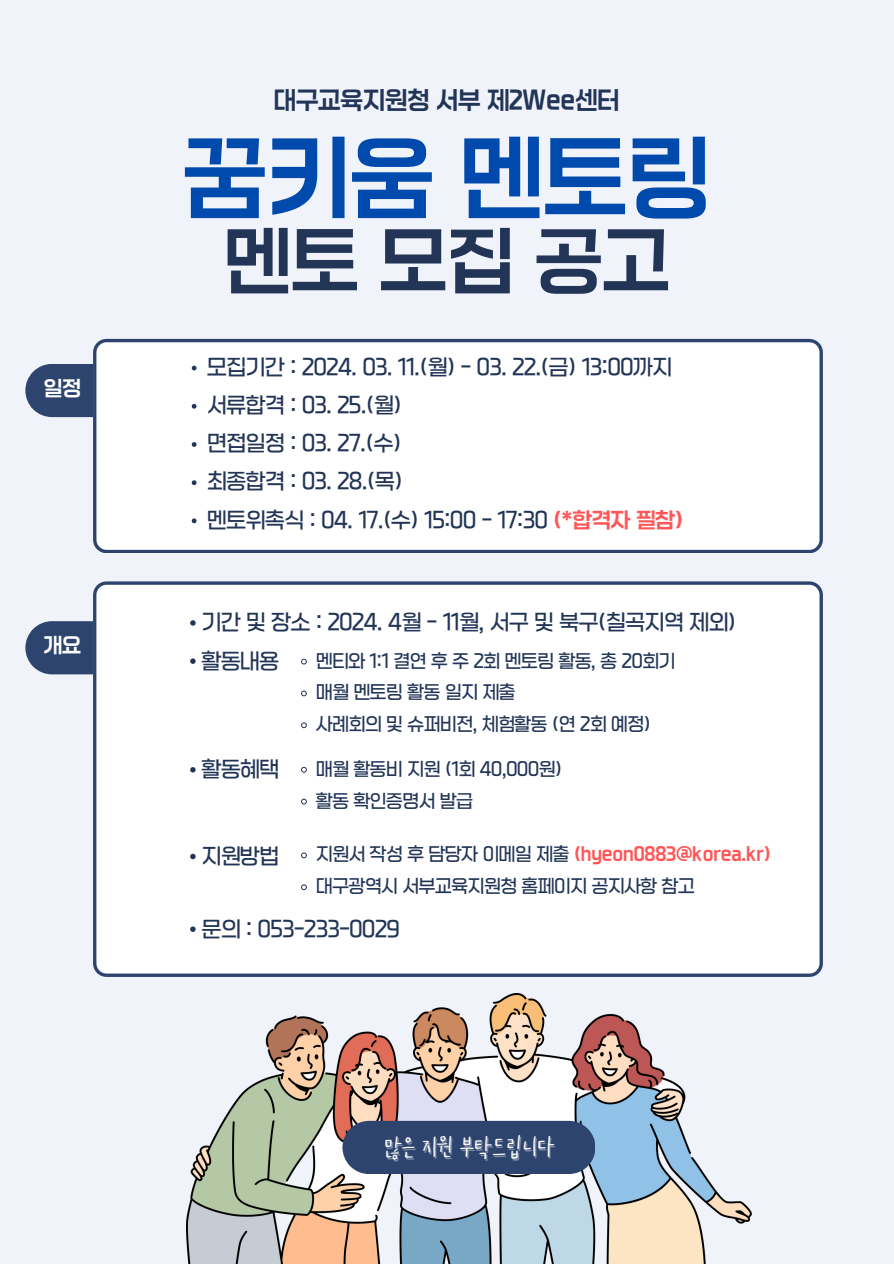
<style>
.page{position:relative;width:894px;height:1264px;background:#fff}
.page>*{position:absolute;margin:0;border:0;box-sizing:border-box;transform-origin:0 0}
.t1{font:87px "Nemo Gothic 40";color:#004aad}
.t2{font:70.05px "Nemo Gothic 40";color:#223557}
.t3{font:27.15px "Tlab Lemongrass R";letter-spacing:-.01em;color:#fff}
.t4{font:23.4px "Nemo Gothic 40";letter-spacing:-.01em;color:#223557}
.t5{font:20.25px "Nemo Gothic 30";letter-spacing:-.01em;color:#223557}
.t6{font:19.65px "Nemo Gothic 40";color:#fff}
.t7{font:17.1px "Nemo Gothic 30";letter-spacing:-.01em;color:#223557}
.t8{font:17.1px "Nemo Gothic 40";letter-spacing:-.01em;color:#ff5757}
.s1{font-family:"Nemo Gothic 40";color:#ff5757}
.s2{font-family:"Nemo Gothic 30";color:#223557}
</style>
<div class="page">
<div style="left:0;top:0;width:893px;height:1263px;background:#f0f3fa"></div>
<img style="left:186px;top:993px;width:565px;height:270px">
<div style="left:93px;top:339px;width:729px;height:213px;background:#fff"></div>
<svg style="left:25px;top:364px;width:253px;height:53px"></svg>
<svg style="left:192px;top:442px;width:4px;height:5px"></svg>
<svg style="left:192px;top:480px;width:4px;height:5px"></svg>
<svg style="left:192px;top:518px;width:4px;height:5px"></svg>
<div style="left:93px;top:581px;width:729px;height:395px;background:#fff"></div>
<svg style="left:25px;top:620px;width:253px;height:54px"></svg>
<svg style="left:190px;top:767px;width:5px;height:5px"></svg>
<svg style="left:190px;top:853px;width:5px;height:6px"></svg>
<svg style="left:190px;top:926px;width:5px;height:5px"></svg>
<svg style="left:300px;top:658px;width:7px;height:7px"></svg>
<svg style="left:300px;top:690px;width:7px;height:6px"></svg>
<svg style="left:300px;top:722px;width:7px;height:6px"></svg>
<svg style="left:300px;top:766px;width:7px;height:7px"></svg>
<svg style="left:300px;top:798px;width:7px;height:7px"></svg>
<svg style="left:300px;top:852px;width:7px;height:6px"></svg>
<svg style="left:300px;top:883px;width:7px;height:7px"></svg>
<div style="left:342px;top:1120px;width:253px;height:53px;background:#2d446e"></div>
<p class="t6" style="left:43px;top:378px;width:39px">일정</p>
<p class="t6" style="left:43px;top:635px;width:39px">개요</p>
<p class="t4" style="left:274px;top:89px;width:347px">대구교육지원청 서부 제2Wee센터</p>
<h1 class="t1" style="left:183px;top:134px;width:529px">꿈키움 멘토링</h1>
<h2 class="t2" style="left:224px;top:225px;width:447px">멘토 모집 공고</h2>
<p class="t5" style="left:207px;top:356px;width:466px">모집기간 : 2024. 03. 11.(월) - 03. 22.(금) 13:00까지</p>
<p class="t5" style="left:207px;top:395px;width:196px">서류합격 : 03. 25.(월)</p>
<p class="t5" style="left:207px;top:433px;width:195px">면접일정 : 03. 27.(수)</p>
<h5 class="t5" style="left:207px;top:471px;width:197px">최종합격 : 03. 28.(목)</h5>
<p class="t5" style="left:207px;top:509px;width:477px">멘토위촉식 : 04. 17.(수) 15:00 - 17:30 <span class="s1">(*합격자 필참)</span></p>
<p class="t5" style="left:202px;top:612px;width:536px">기간 및 장소 : 2024. 4월 - 11월, 서구 및 북구(칠곡지역 제외)</p>
<p class="t5" style="left:202px;top:650px;width:79px">활동내용</p>
<p class="t7" style="left:316px;top:652px;width:360px">멘티와 1:1 결연 후 주 2회 멘토링 활동, 총 20회기</p>
<p class="t7" style="left:316px;top:683px;width:201px">매월 멘토링 활동 일지 제출</p>
<p class="t7" style="left:316px;top:715px;width:336px">사례회의 및 슈퍼비전, 체험활동 (연 2회 예정)</p>
<p class="t7" style="left:316px;top:760px;width:247px">매월 활동비 지원 (1회 40,000원)</p>
<p class="t7" style="left:316px;top:792px;width:158px">활동 확인증명서 발급</p>
<h5 class="t8" style="left:316px;top:845px;width:456px"><span class="s2">지원서 작성 후 담당자 이메일 제출</span> (hyeon0883@korea.kr)</h5>
<p class="t7" style="left:316px;top:877px;width:380px">대구광역시 서부교육지원청 홈페이지 공지사항 참고</p>
<p class="t5" style="left:202px;top:759px;width:79px">활동혜택</p>
<p class="t5" style="left:202px;top:845px;width:79px">지원방법</p>
<p class="t5" style="left:202px;top:918px;width:199px">문의 : 053-233-0029</p>
<h3 class="t3" style="left:384px;top:1129px;width:171px">많은 지원 부탁드립니다</h3>
</div>
